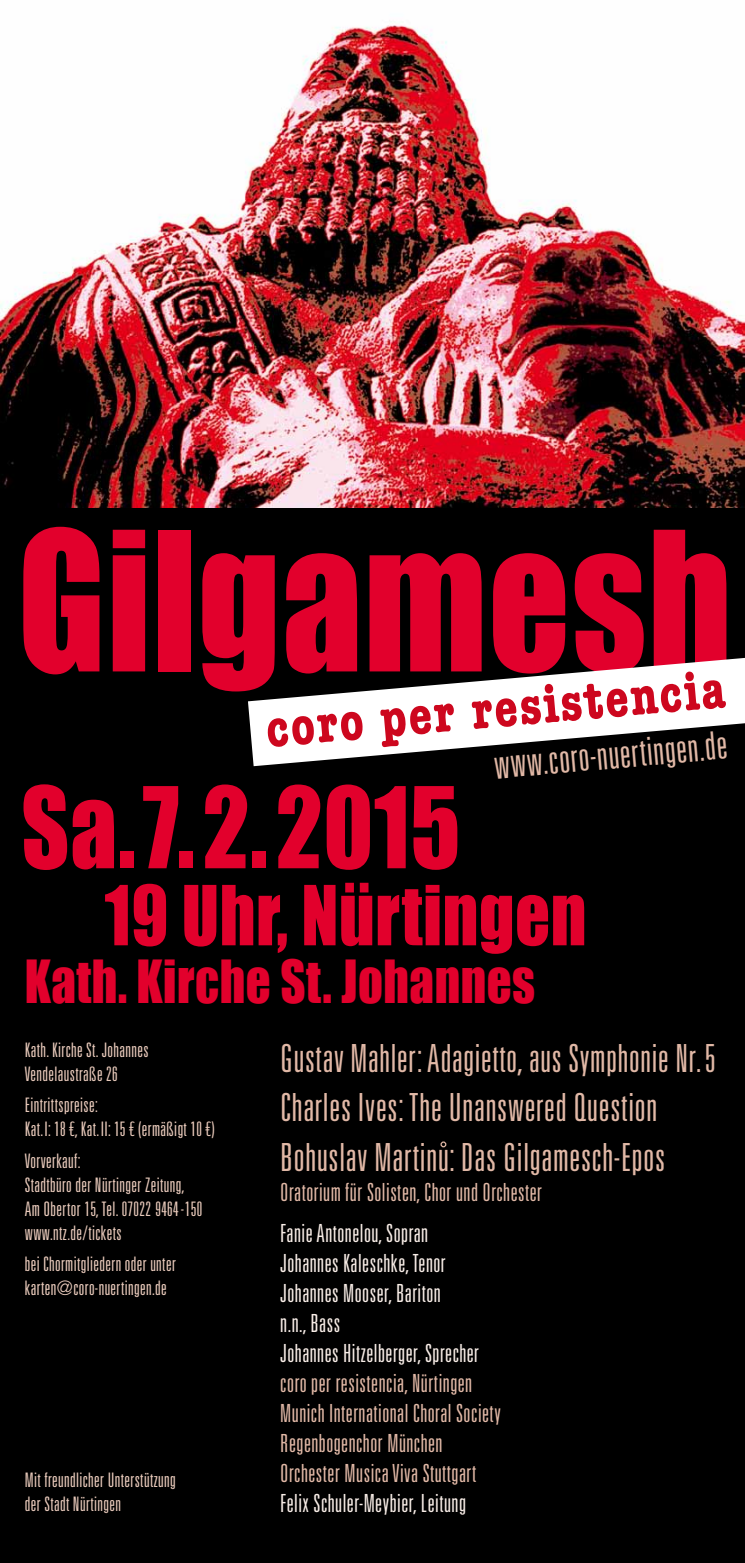
<style>
.page{position:relative;width:745px;height:1563px;background:#fff}
.page>*{position:absolute;margin:0;border:0;box-sizing:border-box;transform-origin:0 0}
.t1{font:179.25px "Impact";letter-spacing:.01em;color:#e2002c;scale:.89 1}
.t2{font:103.88px "Impact";letter-spacing:.01em;color:#e2002c;scale:.89 1}
.t3{font:76.38px "Impact";letter-spacing:.01em;color:#e2002c;scale:.89 1}
.t4{font:700 condensed 54.75px "American Typewriter";color:#cd071e}
.t5{font:54.62px "Impact";letter-spacing:.01em;color:#e2002c;scale:.89 1}
.t6{font:300 ultra-condensed 38.75px/49.4px "Univers LT Std";letter-spacing:.02em;color:#e1b8a6}
.t7{font:300 ultra-condensed 25px/30px "Univers LT Std";letter-spacing:.02em;color:#e1b8a6}
.t8{font:300 ultra-condensed 25px/30px "Univers LT Std";letter-spacing:.02em;color:#f8ede7}
.t9{font:300 ultra-condensed 20px/24px "Univers LT Std";letter-spacing:.02em;color:#e9cabb}
</style>
<div class="page">
<img style="left:0;top:25px;width:744px;height:483px">
<div style="left:0;top:508px;width:744px;height:1055px;background:#000"></div>
<svg style="left:248px;top:658px;width:496px;height:108px;fill:#fff"></svg>
<svg style="left:440px;top:1141px;width:6px;height:6px"></svg>
<h1 class="t1" style="left:18px;top:462px;width:803px">Gilgamesh</h1>
<h3 class="t4" style="left:262px;top:685px;width:462px;rotate:-5deg">coro per resistencia</h3>
<h3 class="t6" style="left:492px;top:740px;width:235px;rotate:-5deg">www.coro-nuertingen.de</h3>
<h2 class="t2" style="left:21px;top:747px;width:494px">Sa.7.2.2015</h2>
<h3 class="t3" style="left:105px;top:856px;width:542px">19 Uhr, Nürtingen</h3>
<h3 class="t5" style="left:25px;top:939px;width:574px">Kath. Kirche St. Johannes</h3>
<p class="t9" style="left:25px;top:1038px;width:125px">Kath. Kirche St. Johannes<br>Vendelaustraße 26</p>
<p class="t9" style="left:25px;top:1093px;width:191px">Eintrittspreise:<br>Kat. I: 18 €, Kat. II: 15 € (ermäßigt 10 €)</p>
<p class="t9" style="left:25px;top:1148px;width:179px">Vorverkauf:<br>Stadtbüro der Nürtinger Zeitung,<br>Am Obertor 15, Tel. 07022 9464-150 www.ntz.de/tickets</p>
<p class="t9" style="left:25px;top:1251px;width:153px">bei Chormitgliedern oder unter karten@coro-nuertingen.de</p>
<h3 class="t6" style="left:280px;top:1033px;width:436px">Gustav Mahler: Adagietto, aus Symphonie Nr. 5<br>Charles Ives: The Unanswered Question<br>Bohuslav Martinu: Das Gilgamesch-Epos</h3>
<p class="t7" style="left:280px;top:1176px;width:263px">Oratorium für Solisten, Chor und Orchester</p>
<p class="t8" style="left:280px;top:1217px;width:200px">Fanie Antonelou, Sopran<br>Johannes Kaleschke, Tenor<br>Johannes Mooser, Bariton<br>n.n., Bass<br>Johannes Hitzelberger, Sprecher</p>
<p class="t7" style="left:280px;top:1367px;width:222px">coro per resistencia, Nürtingen<br>Munich International Choral Society<br>Regenbogenchor München<br>Orchester Musica Viva Stuttgart</p>
<p class="t8" style="left:280px;top:1487px;width:187px">Felix Schuler-Meybier, Leitung</p>
<p class="t9" style="left:25px;top:1468px;width:152px">Mit freundlicher Unterstützung der Stadt Nürtingen</p>
</div>
